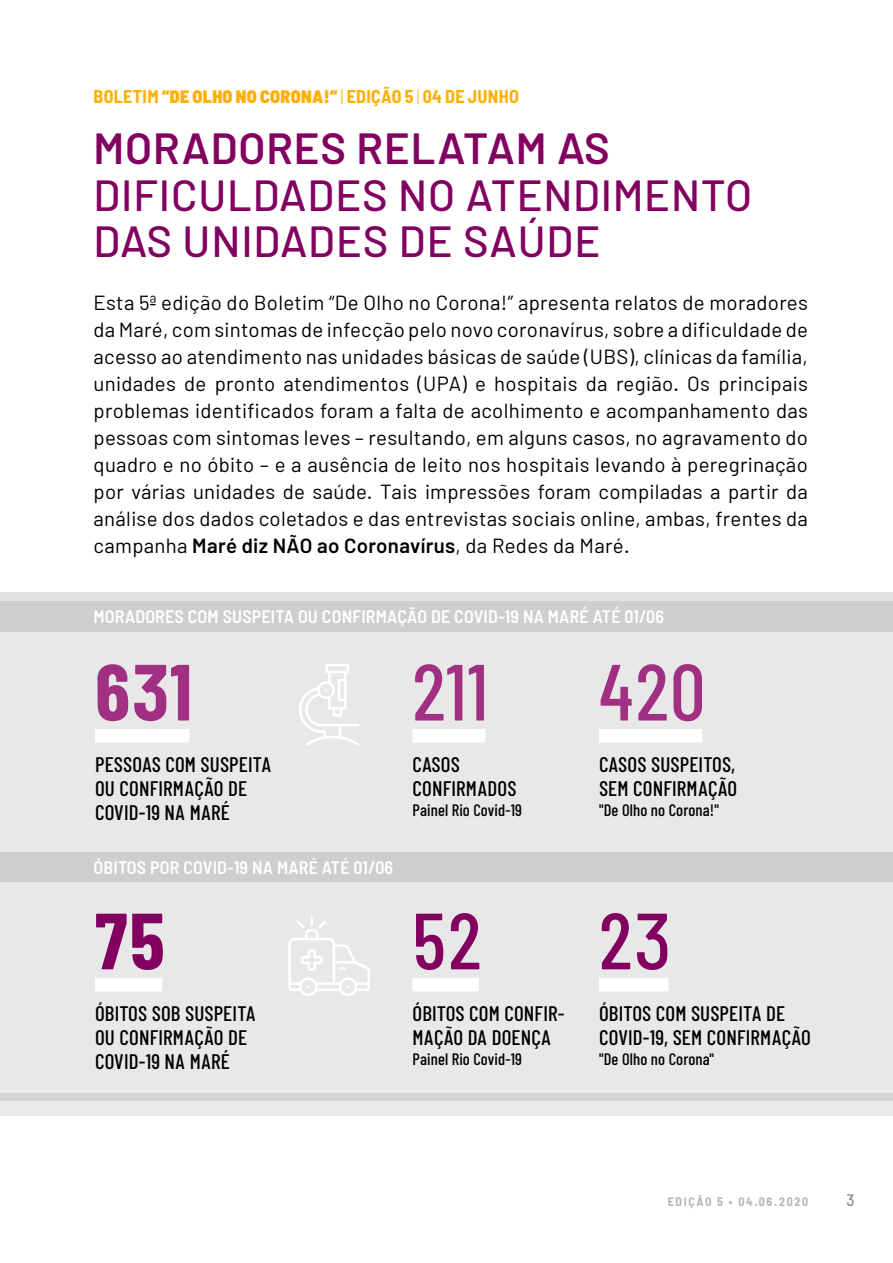
<style>
.page{position:relative;width:893px;height:1263px;background:#fff}
.page>*{position:absolute;margin:0;border:0;box-sizing:border-box;transform-origin:0 0}
.t1{font:500 79.5px "Barlow Condensed";letter-spacing:.02em;color:#a12f82}
.t2{font:500 79.5px "Barlow Condensed";color:#810060}
.t3{font:700 79.5px "Barlow Condensed";color:#a12f82}
.t4{font:700 79.5px "Barlow Condensed";color:#810060}
.t5{font:500 43.5px/46.5px "Barlow";letter-spacing:.02em;color:#810060}
.t6{font:600 43.5px "Barlow";letter-spacing:.02em;color:#810060}
.t7{font:500 21px/24px "Barlow Condensed";letter-spacing:.01em;color:#000}
.t8{font:20.4px/27px "Barlow";letter-spacing:.015em;color:#000;text-align:justify}
.t9{font:600 semi-condensed 18px "Barlow";letter-spacing:.01em;color:#fff}
.t10{font:700 semi-condensed 18px "Barlow";letter-spacing:.02em;color:#ffaf00}
.t11{font:500 16.5px "Barlow Condensed";letter-spacing:.01em;color:#000}
.t12{font:500 semi-condensed 16.5px "Barlow";color:#8c8c8b}
.t13{font:700 semi-condensed 12px "Barlow";letter-spacing:.14em;color:#b7b6b6}
.s1{font-weight:900}
.s2{font-weight:300}
.s3{font-weight:600}
</style>
<div class="page">
<div style="left:0;top:601px;width:893px;height:499px;background:#e8e8e8"></div>
<div style="left:0;top:592px;width:893px;height:40px;background:linear-gradient(to bottom,#ddd,#c9c9c9)"></div>
<div style="left:0;top:852px;width:893px;height:29px;background:#d0d0d0"></div>
<div style="left:0;top:1093px;width:893px;height:22px;background:linear-gradient(to bottom,#d4d4d4,#f0f0f0)"></div>
<div style="left:95px;top:729px;width:94px;height:13px;background:#fff"></div>
<div style="left:95px;top:978px;width:67px;height:13px;background:#fff"></div>
<div style="left:412px;top:729px;width:73px;height:13px;background:#fff"></div>
<div style="left:412px;top:978px;width:67px;height:13px;background:#fff"></div>
<div style="left:599px;top:729px;width:103px;height:13px;background:#fff"></div>
<div style="left:599px;top:978px;width:69px;height:13px;background:#fff"></div>
<svg style="left:288px;top:917px;width:82px;height:79px"></svg>
<svg style="left:299px;top:664px;width:60px;height:82px"></svg>
<p class="t10" style="left:94px;top:85px;width:427px">BOLETIM <span class="s1">“DE OLHO NO CORONA!”</span> <span class="s2">|</span> EDIÇÃO 5 <span class="s2">|</span> 04 DE JUNHO</p>
<h2 class="t6" style="left:94px;top:122px;width:518px">MORADORES RELATAM AS</h2>
<h2 class="t5" style="left:94px;top:171px;width:660px">DIFICULDADES NO ATENDIMENTO<br>DAS UNIDADES DE SAÚDE</h2>
<p class="t8" style="left:94px;top:288px;width:716px">Esta 5ª edição do Boletim “De Olho no Corona!” apresenta relatos de moradores da Maré, com sintomas de infecção pelo novo coronavírus, sobre a dificuldade de acesso ao atendimento nas unidades básicas de saúde (UBS), clínicas da família, unidades de pronto atendimentos (UPA) e hospitais da região. Os principais problemas identificados foram a falta de acolhimento e acompanhamento das pessoas com sintomas leves – resultando, em alguns casos, no agravamento do quadro e no óbito – e a ausência de leito nos hospitais levando à peregrinação por várias unidades de saúde. Tais impressões foram compiladas a partir da análise dos dados coletados e das entrevistas sociais online, ambas, frentes da campanha <span class="s3">Maré diz NÃO ao Coronavírus</span>, da Redes da Maré.</p>
<p class="t9" style="left:94px;top:605px;width:572px">MORADORES COM SUSPEITA OU CONFIRMAÇÃO DE COVID-19 NA MARÉ ATÉ 01/06</p>
<h1 class="t3" style="left:95px;top:642px;width:98px">631</h1>
<p class="t7" style="left:95px;top:752px;width:178px">PESSOAS COM SUSPEITA<br>OU CONFIRMAÇÃO DE<br>COVID-19 NA MARÉ</p>
<p class="t9" style="left:94px;top:857px;width:301px">ÓBITOS POR COVID-19 NA MARÉ ATÉ 01/06</p>
<h1 class="t4" style="left:95px;top:891px;width:71px">75</h1>
<p class="t7" style="left:95px;top:1001px;width:162px">ÓBITOS SOB SUSPEITA<br>OU CONFIRMAÇÃO DE<br>COVID-19 NA MARÉ</p>
<h1 class="t1" style="left:412px;top:642px;width:77px">211</h1>
<p class="t7" style="left:412px;top:752px;width:106px">CASOS<br>CONFIRMADOS</p>
<p class="t11" style="left:412px;top:800px;width:111px">Painel Rio Covid-19</p>
<h1 class="t2" style="left:412px;top:891px;width:70px">52</h1>
<p class="t7" style="left:412px;top:1001px;width:154px">ÓBITOS COM CONFIR-<br>MAÇÃO DA DOENÇA</p>
<p class="t11" style="left:412px;top:1049px;width:111px">Painel Rio Covid-19</p>
<h1 class="t1" style="left:599px;top:642px;width:107px">420</h1>
<p class="t7" style="left:599px;top:752px;width:140px">CASOS SUSPEITOS,<br>SEM CONFIRMAÇÃO</p>
<p class="t11" style="left:599px;top:800px;width:121px">"De Olho no Corona!"</p>
<h1 class="t2" style="left:599px;top:891px;width:73px">23</h1>
<p class="t7" style="left:599px;top:1001px;width:213px">ÓBITOS COM SUSPEITA DE<br>COVID-19, SEM CONFIRMAÇÃO</p>
<p class="t11" style="left:599px;top:1049px;width:117px">"De Olho no Corona"</p>
<p class="t13" style="left:668px;top:1194px;width:142px">EDIÇÃO 5 • 04.06.2020</p>
<p class="t12" style="left:847px;top:1190px;width:10px">3</p>
</div>
